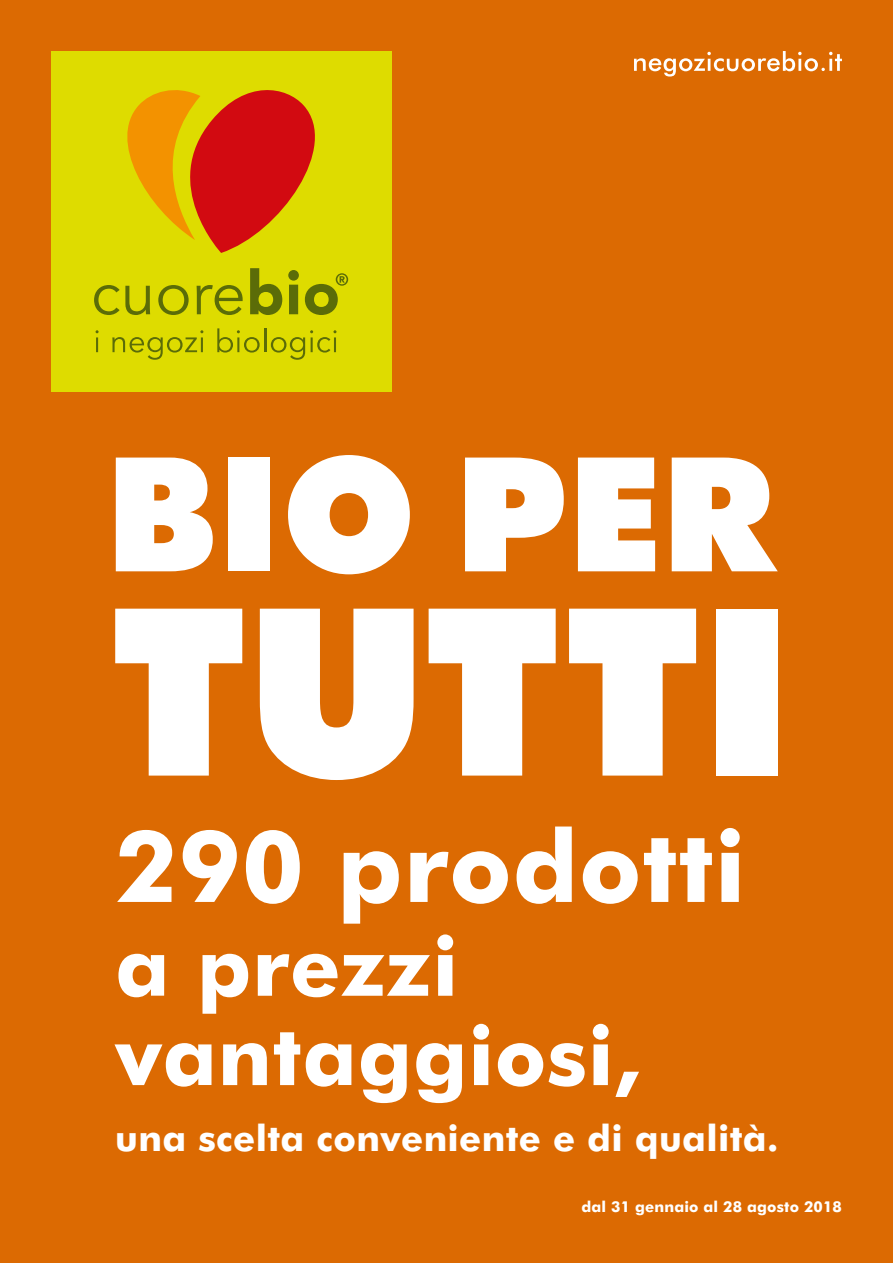
<style>
.page{position:relative;width:893px;height:1263px;background:#dc6a02}
.page>*{position:absolute;margin:0;border:0;box-sizing:border-box;transform-origin:0 0}
.t1{font:700 99.6px "Futura BT";letter-spacing:.01em;color:#fff}
.t2{font:700 82.5px/89.4px "Futura BT";letter-spacing:.01em;color:#fff}
.t3{font:700 36.15px "Futura BT";letter-spacing:.01em;color:#fff}
.t4{font:700 15px "Futura BT";letter-spacing:.01em;color:#fff}
</style>
<div class="page">
<svg style="left:116px;top:458px;width:97px;height:113px;background:#faeadc"></svg>
<svg style="left:288px;top:455px;width:122px;height:119px"></svg>
<div style="left:228px;top:458px;width:42px;height:113px;background:#fff"></div>
<svg style="left:465px;top:458px;width:99px;height:113px"></svg>
<svg style="left:578px;top:458px;width:77px;height:113px;background:#faeee2"></svg>
<svg style="left:672px;top:458px;width:106px;height:113px"></svg>
<svg style="left:260px;top:609px;width:154px;height:171px"></svg>
<svg style="left:429px;top:609px;width:127px;height:166px"></svg>
<svg style="left:569px;top:609px;width:127px;height:166px"></svg>
<div style="left:717px;top:609px;width:61px;height:166px;background:#fff"></div>
<svg style="left:115px;top:609px;width:127px;height:166px"></svg>
<div style="left:51px;top:51px;width:340px;height:340px;background:#dedc00"></div>
<svg style="left:127px;top:90px;width:188px;height:163px"></svg>
<svg style="left:96px;top:330px;width:3px;height:22px"></svg>
<svg style="left:112px;top:330px;width:91px;height:30px"></svg>
<svg style="left:217px;top:328px;width:43px;height:25px"></svg>
<hr style="left:264px;top:328px;width:2px;height:24px;background:#5b6c08">
<svg style="left:271px;top:330px;width:65px;height:30px"></svg>
<svg style="left:94px;top:285px;width:56px;height:30px"></svg>
<svg style="left:158px;top:285px;width:31px;height:30px"></svg>
<svg style="left:197px;top:285px;width:46px;height:30px"></svg>
<svg style="left:250px;top:268px;width:32px;height:47px"></svg>
<svg style="left:288px;top:270px;width:11px;height:44px"></svg>
<svg style="left:305px;top:273px;width:43px;height:42px"></svg>
<svg style="left:634px;top:51px;width:208px;height:26px"></svg>
<h1 class="t1" style="left:115px;top:806px;width:632px">290 prodotti</h1>
<h2 class="t2" style="left:115px;top:921px;width:526px">a prezzi vantaggiosi,</h2>
<p class="t3" style="left:115px;top:1116px;width:665px">una scelta conveniente e di qualità.</p>
<p class="t4" style="left:581px;top:1197px;width:262px">dal 31 gennaio al 28 agosto 2018</p>
</div>
